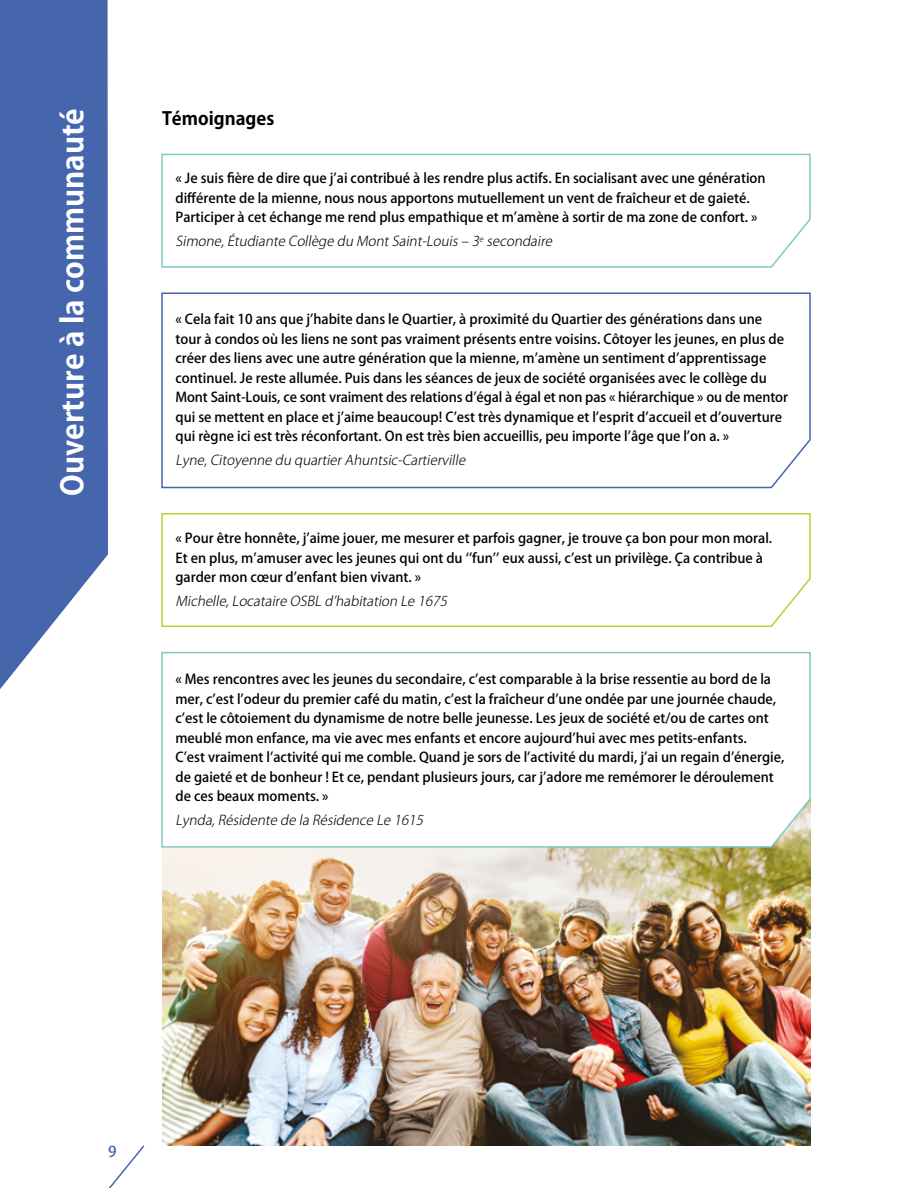
<style>
.page{position:relative;width:918px;height:1188px;background:#fff}
.page>*{position:absolute;margin:0;border:0;box-sizing:border-box;transform-origin:0 0}
.t1{font:700 30px "Koz Go Pro";color:#fff}
.t2{font:700 18px "Koz Go Pro";color:#000}
.t3{font:500 15px "Koz Go Pro";color:#4565ad}
.t4{font:500 13.5px/19.5px "Koz Go Pro";color:#000}
.t5{font:italic 300 13.5px "Koz Go Pro";color:#000}
</style>
<div class="page">
<img style="left:162px;top:848px;width:649px;height:297px">
<svg style="left:161px;top:153px;width:650px;height:115px"></svg>
<svg style="left:161px;top:513px;width:650px;height:114px"></svg>
<svg style="left:161px;top:292px;width:650px;height:197px"></svg>
<svg style="left:161px;top:651px;width:650px;height:197px"></svg>
<svg style="left:0;top:0;width:108px;height:689px;background:#5471b3"></svg>
<svg style="left:108px;top:1145px;width:37px;height:43px"></svg>
<h1 class="t1" style="left:53px;top:496px;width:389px;rotate:-90deg">Ouverture à la communauté</h1>
<h2 class="t2" style="left:162px;top:107px;width:114px">Témoignages</h2>
<p class="t4" style="left:176px;top:169px;width:592px">« Je suis fière de dire que j’ai contribué à les rendre plus actifs. En socialisant avec une génération différente de la mienne, nous nous apportons mutuellement un vent de fraîcheur et de gaieté.<br>Participer à cet échange me rend plus empathique et m’amène à sortir de ma zone de confort. »</p>
<p class="t5" style="left:176px;top:233px;width:381px">Simone,Étudiante Collège du MontSaint-Louis– 3<sup>e</sup> secondaire</p>
<p class="t4" style="left:176px;top:310px;width:614px">« Cela fait 10 ans que j’habite dans le Quartier, à proximité du Quartier des générations dans une tour à condos où les liens ne sont pas vraiment présents entre voisins. Côtoyer les jeunes, en plus de créer des liens avec une autre génération que la mienne, m’amène un sentiment d’apprentissage continuel. Je reste allumée. Puis dans les séances de jeux de société organisées avec le collège du Mont Saint-Louis, ce sont vraiment des relations d’égal à égal et non pas « hiérarchique » ou de mentor qui se mettent en place et j’aime beaucoup! C’est très dynamique et l’esprit d’accueil et d’ouverture qui règne ici est très réconfortant. On est très bien accueillis, peu importe l’âge que l’on a. »</p>
<p class="t5" style="left:176px;top:452px;width:294px">Lyne,Citoyenne du quartierAhuntsic-Cartierville</p>
<p class="t4" style="left:176px;top:529px;width:598px">« Pour être honnête, j’aime jouer, me mesurer et parfois gagner, je trouve ça bon pour mon moral.<br>Et en plus, m’amuser avec les jeunes qui ont du ‘’fun’’ eux aussi, c’est un privilège. Ça contribue à garder mon cœur d’enfant bien vivant. »</p>
<p class="t5" style="left:176px;top:593px;width:276px">Michelle,Locataire OSBL d’habitation Le 1675</p>
<p class="t4" style="left:176px;top:670px;width:610px">« Mes rencontres avec les jeunes du secondaire, c’est comparable à la brise ressentie au bord de la mer, c’est l’odeur du premier café du matin, c’est la fraîcheur d’une ondée par une journée chaude, c’est le côtoiement du dynamisme de notre belle jeunesse. Les jeux de société et/ou de cartes ont meublé mon enfance, ma vie avec mes enfants et encore aujourd’hui avec mes petits-enfants.<br>C’est vraiment l’activité qui me comble. Quand je sors de l’activité du mardi, j’ai un regain d’énergie, de gaieté et de bonheur ! Et ce, pendant plusieurs jours, car j’adore me remémorer le déroulement de ces beaux moments. »</p>
<p class="t5" style="left:176px;top:812px;width:252px">Lynda,Résidente de la Résidence Le 1615</p>
<p class="t3" style="left:108px;top:1142px;width:10px">9</p>
</div>
